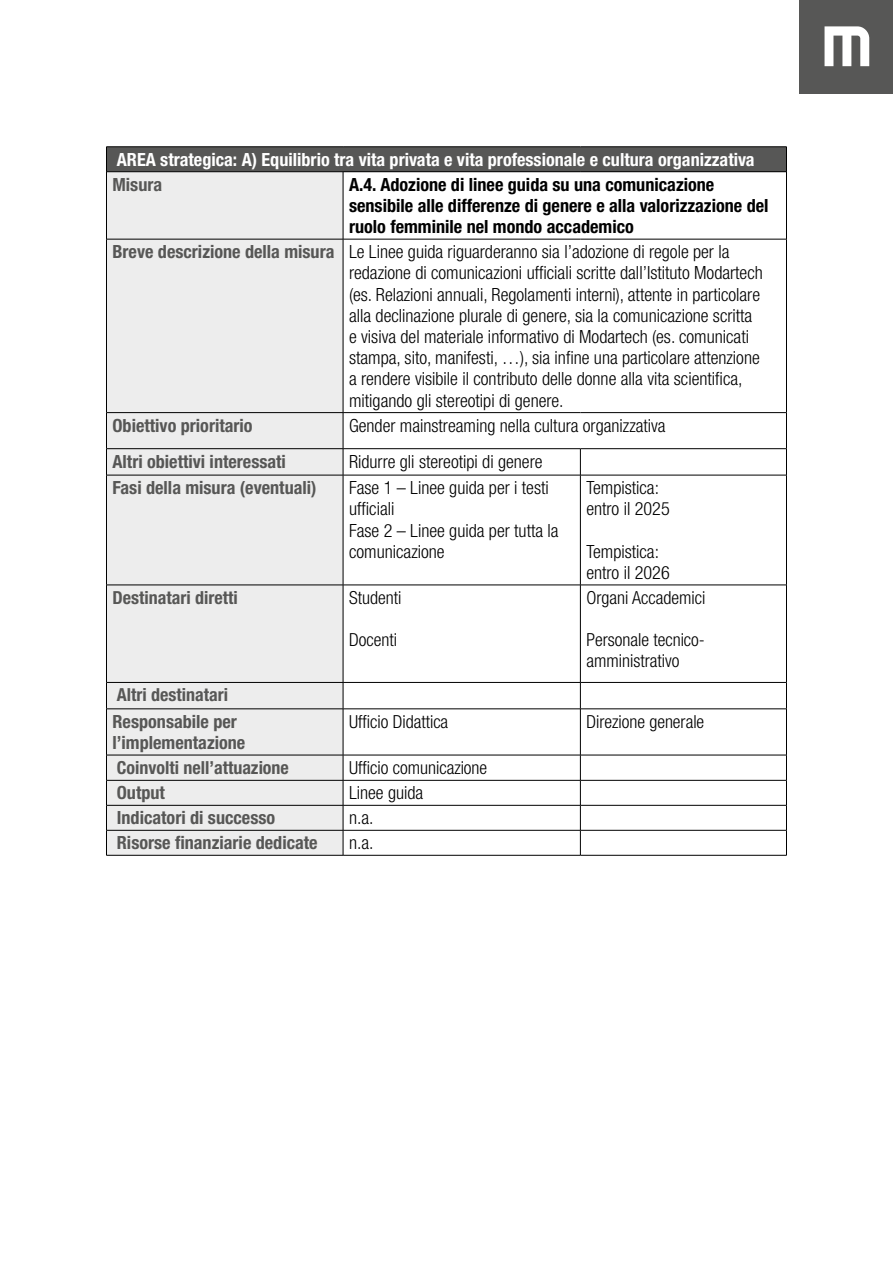
<style>
.page{position:relative;width:893px;height:1263px;background:#fff}
.page>*{position:absolute;margin:0;border:0;box-sizing:border-box;transform-origin:0 0}
.t1{font:300 condensed 18.15px/21.1px "Helvetica Neue LT Std";color:#000}
.t2{font:700 condensed 18.15px/21.1px "Helvetica Neue LT Std";color:#575756}
.t3{font:700 condensed 18.15px/21.1px "Helvetica Neue LT Std";color:#000}
.t4{font:700 condensed 18.15px "Helvetica Neue LT Std";color:#fff}
.t5{font:300 condensed 18px/21.1px "Helvetica Neue LT Std";color:#000}
.t6{font:700 condensed 18px "Helvetica Neue LT Std";color:#575756}
.s1{font-weight:700;color:#575756}
</style>
<div class="page">
<div style="left:799px;top:0;width:94px;height:94px;background:#575756"></div>
<svg style="left:824px;top:26px;width:45px;height:40px"></svg>
<div style="left:106px;top:147px;width:680px;height:25px;background:#575756"></div>
<div style="left:107px;top:172px;width:236px;height:683px;background:#ededed"></div>
<hr style="left:106px;top:146px;width:237px;height:1px;background:#000">
<svg style="left:106px;top:147px;width:1px;height:24px"></svg>
<hr style="left:343px;top:146px;width:237px;height:1px;background:#000">
<hr style="left:580px;top:146px;width:207px;height:1px;background:#000">
<svg style="left:786px;top:147px;width:1px;height:24px"></svg>
<hr style="left:106px;top:171px;width:237px;height:1px;background:#000">
<hr style="left:106px;top:172px;width:1px;height:67px;background:#000">
<hr style="left:343px;top:171px;width:237px;height:1px;background:#000">
<hr style="left:343px;top:172px;width:1px;height:67px;background:#000">
<hr style="left:580px;top:171px;width:207px;height:1px;background:#000">
<hr style="left:786px;top:172px;width:1px;height:67px;background:#000">
<hr style="left:106px;top:239px;width:237px;height:1px;background:#000">
<hr style="left:106px;top:239px;width:1px;height:173px;background:#000">
<hr style="left:343px;top:239px;width:237px;height:1px;background:#000">
<hr style="left:343px;top:239px;width:1px;height:173px;background:#000">
<hr style="left:580px;top:239px;width:207px;height:1px;background:#000">
<hr style="left:786px;top:239px;width:1px;height:173px;background:#000">
<hr style="left:106px;top:412px;width:237px;height:1px;background:#000">
<hr style="left:106px;top:413px;width:1px;height:35px;background:#000">
<hr style="left:343px;top:412px;width:237px;height:1px;background:#000">
<hr style="left:343px;top:413px;width:1px;height:35px;background:#000">
<hr style="left:580px;top:412px;width:207px;height:1px;background:#000">
<hr style="left:786px;top:413px;width:1px;height:35px;background:#000">
<hr style="left:106px;top:448px;width:237px;height:1px;background:#000">
<svg style="left:106px;top:449px;width:1px;height:26px"></svg>
<hr style="left:343px;top:448px;width:237px;height:1px;background:#000">
<svg style="left:343px;top:449px;width:1px;height:26px"></svg>
<hr style="left:580px;top:448px;width:207px;height:1px;background:#000">
<svg style="left:580px;top:449px;width:1px;height:26px"></svg>
<svg style="left:786px;top:449px;width:1px;height:26px"></svg>
<hr style="left:106px;top:475px;width:237px;height:1px;background:#000">
<hr style="left:106px;top:475px;width:1px;height:110px;background:#000">
<hr style="left:343px;top:475px;width:237px;height:1px;background:#000">
<hr style="left:343px;top:475px;width:1px;height:110px;background:#000">
<hr style="left:580px;top:475px;width:207px;height:1px;background:#000">
<hr style="left:580px;top:475px;width:1px;height:110px;background:#000">
<hr style="left:786px;top:475px;width:1px;height:110px;background:#000">
<hr style="left:106px;top:585px;width:237px;height:1px;background:#000">
<hr style="left:106px;top:585px;width:1px;height:97px;background:#000">
<hr style="left:343px;top:585px;width:237px;height:1px;background:#000">
<hr style="left:343px;top:585px;width:1px;height:97px;background:#000">
<hr style="left:580px;top:585px;width:207px;height:1px;background:#000">
<hr style="left:580px;top:585px;width:1px;height:97px;background:#000">
<hr style="left:786px;top:585px;width:1px;height:97px;background:#000">
<hr style="left:106px;top:682px;width:237px;height:1px;background:#000">
<svg style="left:106px;top:683px;width:1px;height:26px"></svg>
<hr style="left:343px;top:682px;width:237px;height:1px;background:#000">
<svg style="left:343px;top:683px;width:1px;height:26px"></svg>
<hr style="left:580px;top:682px;width:207px;height:1px;background:#000">
<svg style="left:580px;top:683px;width:1px;height:26px"></svg>
<svg style="left:786px;top:683px;width:1px;height:26px"></svg>
<hr style="left:106px;top:709px;width:237px;height:1px;background:#000">
<hr style="left:106px;top:709px;width:1px;height:46px;background:#000">
<hr style="left:343px;top:709px;width:237px;height:1px;background:#000">
<hr style="left:343px;top:709px;width:1px;height:46px;background:#000">
<hr style="left:580px;top:709px;width:207px;height:1px;background:#000">
<hr style="left:580px;top:709px;width:1px;height:46px;background:#000">
<hr style="left:786px;top:709px;width:1px;height:46px;background:#000">
<hr style="left:106px;top:755px;width:237px;height:1px;background:#000">
<hr style="left:343px;top:755px;width:237px;height:1px;background:#000">
<hr style="left:580px;top:755px;width:207px;height:1px;background:#000">
<hr style="left:106px;top:780px;width:237px;height:1px;background:#000">
<hr style="left:343px;top:780px;width:237px;height:1px;background:#000">
<hr style="left:580px;top:780px;width:207px;height:1px;background:#000">
<hr style="left:106px;top:805px;width:237px;height:1px;background:#000">
<hr style="left:343px;top:805px;width:237px;height:1px;background:#000">
<hr style="left:580px;top:805px;width:207px;height:1px;background:#000">
<hr style="left:106px;top:830px;width:237px;height:1px;background:#000">
<svg style="left:106px;top:755px;width:1px;height:100px"></svg>
<hr style="left:343px;top:830px;width:237px;height:1px;background:#000">
<svg style="left:343px;top:755px;width:1px;height:100px"></svg>
<hr style="left:580px;top:830px;width:207px;height:1px;background:#000">
<svg style="left:580px;top:755px;width:1px;height:100px"></svg>
<svg style="left:786px;top:755px;width:1px;height:100px"></svg>
<hr style="left:106px;top:855px;width:237px;height:1px;background:#000">
<hr style="left:343px;top:855px;width:237px;height:1px;background:#000">
<hr style="left:580px;top:855px;width:207px;height:1px;background:#000">
<p class="t4" style="left:117px;top:148px;width:639px">AREA strategica: A) Equilibrio tra vita privata e vita professionale e cultura organizzativa</p>
<p class="t2" style="left:112px;top:173px;width:51px">Misura</p>
<p class="t3" style="left:349px;top:173px;width:421px">A.4. Adozione di linee guida su una comunicazione sensibile alle differenze di genere e alla valorizzazione del ruolo femminile nel mondo accademico</p>
<p class="t1" style="left:349px;top:241px;width:415px;text-indent:-237px"><span class="s1">Breve descrizione della misura</span> Le Linee guida riguarderanno sia l’adozione di regole per la redazione di comunicazioni ufficiali scritte dall’Istituto Modartech (es. Relazioni annuali, Regolamenti interni), attente in particolare alla declinazione plurale di genere, sia la comunicazione scritta e visiva del materiale informativo di Modartech (es. comunicati stampa, sito, manifesti, …), sia infine una particolare attenzione a rendere visibile il contributo delle donne alla vita scientifica, mitigando gli stereotipi di genere.</p>
<p class="t2" style="left:112px;top:414px;width:142px">Obiettivo prioritario</p>
<p class="t1" style="left:349px;top:414px;width:318px">Gender mainstreaming nella cultura organizzativa</p>
<p class="t2" style="left:112px;top:450px;width:175px">Altri obiettivi interessati</p>
<p class="t1" style="left:349px;top:451px;width:195px">Ridurre gli stereotipi di genere</p>
<p class="t2" style="left:112px;top:477px;width:206px">Fasi della misura (eventuali)</p>
<p class="t1" style="left:349px;top:477px;width:211px">Fase 1 – Linee guida per i testi ufficiali<br>Fase 2 – Linee guida per tutta la comunicazione</p>
<p class="t1" style="left:586px;top:477px;width:85px">Tempistica: entro il 2025</p>
<p class="t1" style="left:586px;top:541px;width:85px">Tempistica: entro il 2026</p>
<p class="t6" style="left:112px;top:586px;width:127px">Destinatari diretti</p>
<p class="t5" style="left:349px;top:587px;width:54px">Studenti</p>
<p class="t5" style="left:349px;top:629px;width:49px">Docenti</p>
<p class="t5" style="left:586px;top:587px;width:120px">Organi Accademici</p>
<p class="t5" style="left:586px;top:629px;width:120px">Personale tecnico&shy;amministrativo</p>
<p class="t6" style="left:117px;top:684px;width:113px">Altri destinatari</p>
<p class="t2" style="left:112px;top:710px;width:134px">Responsabile per l’implementazione</p>
<p class="t5" style="left:349px;top:711px;width:101px">Ufficio Didattica</p>
<p class="t5" style="left:586px;top:711px;width:119px">Direzione generale</p>
<p class="t6" style="left:117px;top:756px;width:174px">Coinvolti nell’attuazione</p>
<p class="t5" style="left:349px;top:757px;width:140px">Ufficio comunicazione</p>
<p class="t2" style="left:117px;top:782px;width:50px">Output</p>
<p class="t1" style="left:349px;top:782px;width:76px">Linee guida</p>
<p class="t2" style="left:117px;top:807px;width:160px">Indicatori di successo</p>
<p class="t1" style="left:349px;top:807px;width:26px">n.a.</p>
<p class="t2" style="left:117px;top:832px;width:202px">Risorse finanziarie dedicate</p>
<p class="t1" style="left:349px;top:832px;width:26px">n.a.</p>
</div>
